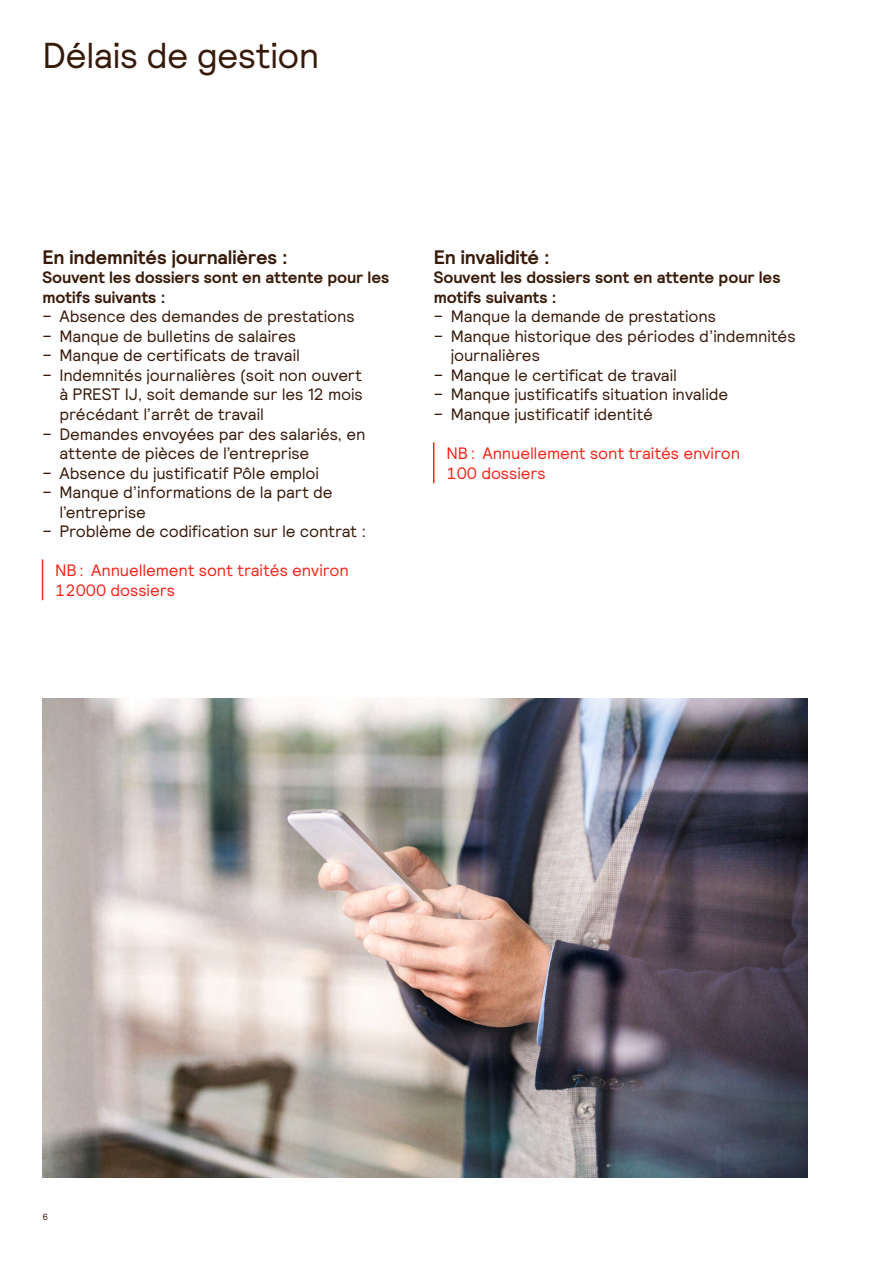
<style>
.page{position:relative;width:893px;height:1263px;background:#fff}
.page>*{position:absolute;margin:0;border:0;box-sizing:border-box;transform-origin:0 0}
.t1{font:36px "Relative";letter-spacing:-.015em;color:#381a0a}
.t2{font:700 19.5px "Relative";letter-spacing:-.01em;color:#381a0a}
.t3{font:16.5px/19.5px "Relative";letter-spacing:-.01em;color:#381a0a}
.t4{font:700 16.5px/19.5px "Relative";letter-spacing:-.005em;color:#381a0a}
.t5{font:16.5px/19.5px "Relative";letter-spacing:-.01em;color:#f6261b}
.t6{font:9px "Relative";color:#381a0a}
</style>
<div class="page">
<hr style="left:42px;top:559px;width:1px;height:41px;background:#f6261b">
<hr style="left:433px;top:442px;width:1px;height:41px;background:#f6261b">
<img style="left:43px;top:698px;width:765px;height:480px">
<h1 class="t1" style="left:43px;top:32px;width:278px">Délais de gestion</h1>
<p class="t2" style="left:43px;top:244px;width:247px">En indemnités journalières :</p>
<p class="t4" style="left:43px;top:268px;width:348px">Souvent les dossiers sont en attente pour les motifs suivants :</p>
<p class="t3" style="left:43px;top:306px;width:314px">– Absence des demandes de prestations</p>
<p class="t3" style="left:43px;top:326px;width:255px">– Manque de bulletins de salaires</p>
<p class="t3" style="left:43px;top:345px;width:259px">– Manque de certificats de travail</p>
<p class="t3" style="left:60px;top:365px;width:305px;text-align:justify;text-indent:-17px">– Indemnités journalières (soit non ouvert à PREST IJ, soit demande sur les 12 mois précédant l’arrêt de travail</p>
<p class="t3" style="left:60px;top:423px;width:307px;text-indent:-17px">– Demandes envoyées par des salariés, en attente de pièces de l’entreprise</p>
<p class="t3" style="left:43px;top:462px;width:278px">– Absence du justificatif Pôle emploi</p>
<p class="t3" style="left:60px;top:482px;width:275px;text-indent:-17px">– Manque d’informations de la part de l’entreprise</p>
<p class="t3" style="left:43px;top:521px;width:325px">– Problème de codification sur le contrat :</p>
<p class="t5" style="left:55px;top:560px;width:295px">NB: Annuellement sont traités environ<br>12000 dossiers</p>
<p class="t2" style="left:434px;top:244px;width:118px">En invalidité :</p>
<p class="t4" style="left:434px;top:268px;width:348px">Souvent les dossiers sont en attente pour les motifs suivants :</p>
<p class="t3" style="left:434px;top:306px;width:284px">– Manque la demande de prestations</p>
<p class="t3" style="left:451px;top:326px;width:346px;text-indent:-17px">– Manque historique des périodes d’indemnités journalières</p>
<p class="t3" style="left:434px;top:365px;width:245px">– Manque le certificat de travail</p>
<p class="t3" style="left:434px;top:384px;width:296px">– Manque justificatifs situation invalide</p>
<p class="t3" style="left:434px;top:404px;width:221px">– Manque justificatif identité</p>
<p class="t5" style="left:446px;top:443px;width:295px">NB: Annuellement sont traités environ<br>100 dossiers</p>
<p class="t6" style="left:43px;top:1211px;width:7px">6</p>
</div>
